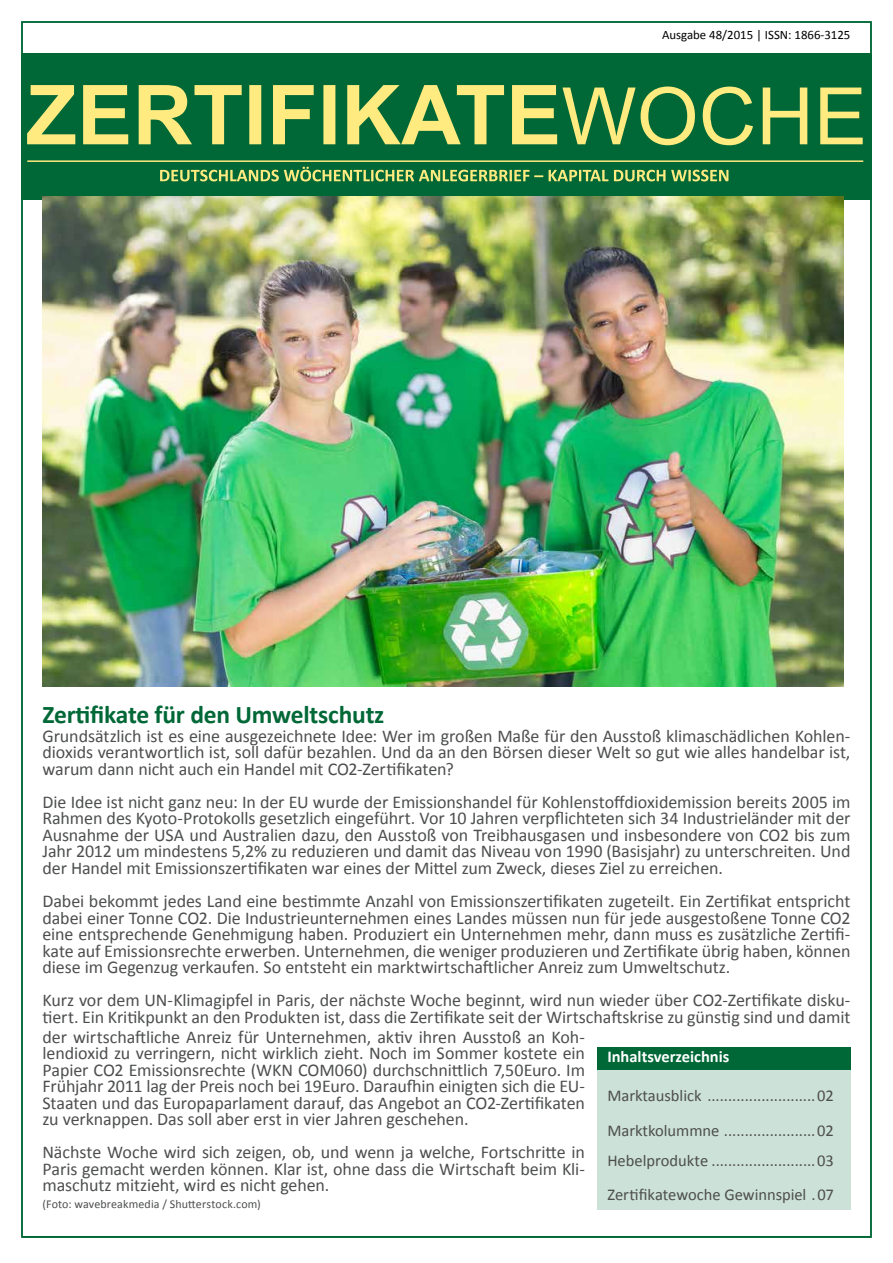
<style>
.page{position:relative;width:893px;height:1263px;background:#fff}
.page>*{position:absolute;margin:0;border:0;box-sizing:border-box;transform-origin:0 0}
.t1{font:700 25.5px "Calibri";letter-spacing:-.01em;color:#006837}
.t2{font:18px/16.5px "Calibri";letter-spacing:-.005em;color:#4d4e4e;text-align:justify}
.t3{font:16.5px/34.8px "Calibri";color:#4d4e4e}
.t4{font:700 16.5px "Calibri";color:#fff}
.t5{font:12.9px "Calibri";color:#000}
.t6{font:12px "Calibri";letter-spacing:.01em;color:#4d4e4e}
</style>
<div class="page">
<div style="left:597px;top:1049px;width:253px;height:161px;background:#cce1d7"></div>
<div style="left:21px;top:54px;width:851px;height:146px;background:#006837"></div>
<svg style="left:27px;top:85px;width:836px;height:60px"></svg>
<svg style="left:160px;top:167px;width:568px;height:14px"></svg>
<hr style="left:27px;top:160px;width:836px;height:2px;background:#ffeb7f">
<div style="left:597px;top:1047px;width:253px;height:23px;background:#006837"></div>
<img style="left:43px;top:197px;width:801px;height:490px">
<p class="t5" style="left:662px;top:27px;width:190px">Ausgabe 48/2015 | ISSN: 1866-3125</p>
<h1 class="t1" style="left:43px;top:699px;width:343px">Zertifikate für den Umweltschutz</h1>
<p class="t2" style="left:43px;top:728px;width:809px">Grundsätzlich ist es eine ausgezeichnete Idee: Wer im großen Maße für den Ausstoß klimaschädlichen Kohlen&shy;dioxids verantwortlich ist, soll dafür bezahlen. Und da an den Börsen dieser Welt so gut wie alles handelbar ist, warum dann nicht auch ein Handel mit CO2-Zertifikaten?</p>
<p class="t2" style="left:43px;top:794px;width:809px">Die Idee ist nicht ganz neu: In der EU wurde der Emissionshandel für Kohlenstoffdioxidemission bereits 2005 im Rahmen des Kyoto-Protokolls gesetzlich eingeführt. Vor 10 Jahren verpflichteten sich 34 Industrieländer mit der Ausnahme der USA und Australien dazu, den Ausstoß von Treibhausgasen und insbesondere von CO2 bis zum Jahr 2012 um mindestens 5,2% zu reduzieren und damit das Niveau von 1990 (Basisjahr) zu unterschreiten. Und der Handel mit Emissionszertifikaten war eines der Mittel zum Zweck, dieses Ziel zu erreichen.</p>
<p class="t2" style="left:43px;top:893px;width:809px">Dabei bekommt jedes Land eine bestimmte Anzahl von Emissionszertifikaten zugeteilt. Ein Zertifikat entspricht dabei einer Tonne CO2. Die Industrieunternehmen eines Landes müssen nun für jede ausgestoßene Tonne CO2 eine entsprechende Genehmigung haben. Produziert ein Unternehmen mehr, dann muss es zusätzliche Zertifi&shy;kate auf Emissionsrechte erwerben. Unternehmen, die weniger produzieren und Zertifikate übrig haben, können diese im Gegenzug verkaufen. So entsteht ein marktwirtschaftlicher Anreiz zum Umweltschutz.</p>
<p class="t2" style="left:43px;top:992px;width:809px">Kurz vor dem UN-Klimagipfel in Paris, der nächste Woche beginnt, wird nun wieder über CO2-Zertifikate disku&shy;tiert. Ein Kritikpunkt an den Produkten ist, dass die Zertifikate seit der Wirtschaftskrise zu günstig sind und damit</p>
<p class="t2" style="left:43px;top:1028px;width:544px">der wirtschaftliche Anreiz für Unternehmen, aktiv ihren Ausstoß an Koh&shy;lendioxid zu verringern, nicht wirklich zieht. Noch im Sommer kostete ein Papier CO2 Emissionsrechte (WKN COM060) durchschnittlich 7,50Euro. Im Frühjahr 2011 lag der Preis noch bei 19Euro. Daraufhin einigten sich die EU-Staaten und das Europaparlament darauf, das Angebot an CO2-Zertifikaten zu verknappen. Das soll aber erst in vier Jahren geschehen.</p>
<p class="t2" style="left:43px;top:1144px;width:544px">Nächste Woche wird sich zeigen, ob, und wenn ja welche, Fortschritte in Paris gemacht werden können. Klar ist, ohne dass die Wirtschaft beim Kli&shy;maschutz mitzieht, wird es nicht gehen.</p>
<p class="t6" style="left:43px;top:1196px;width:220px">(Foto: wavebreakmedia / Shutterstock.com)</p>
<p class="t4" style="left:607px;top:1046px;width:124px">Inhaltsverzeichnis</p>
<p class="t3" style="left:607px;top:1078px;width:228px">Marktausblick ..........................02<br>Marktkolummne ......................02</p>
<p class="t3" style="left:607px;top:1143px;width:228px">Hebelprodukte .........................03<br>Zertifikatewoche Gewinnspiel .07</p>
</div>
